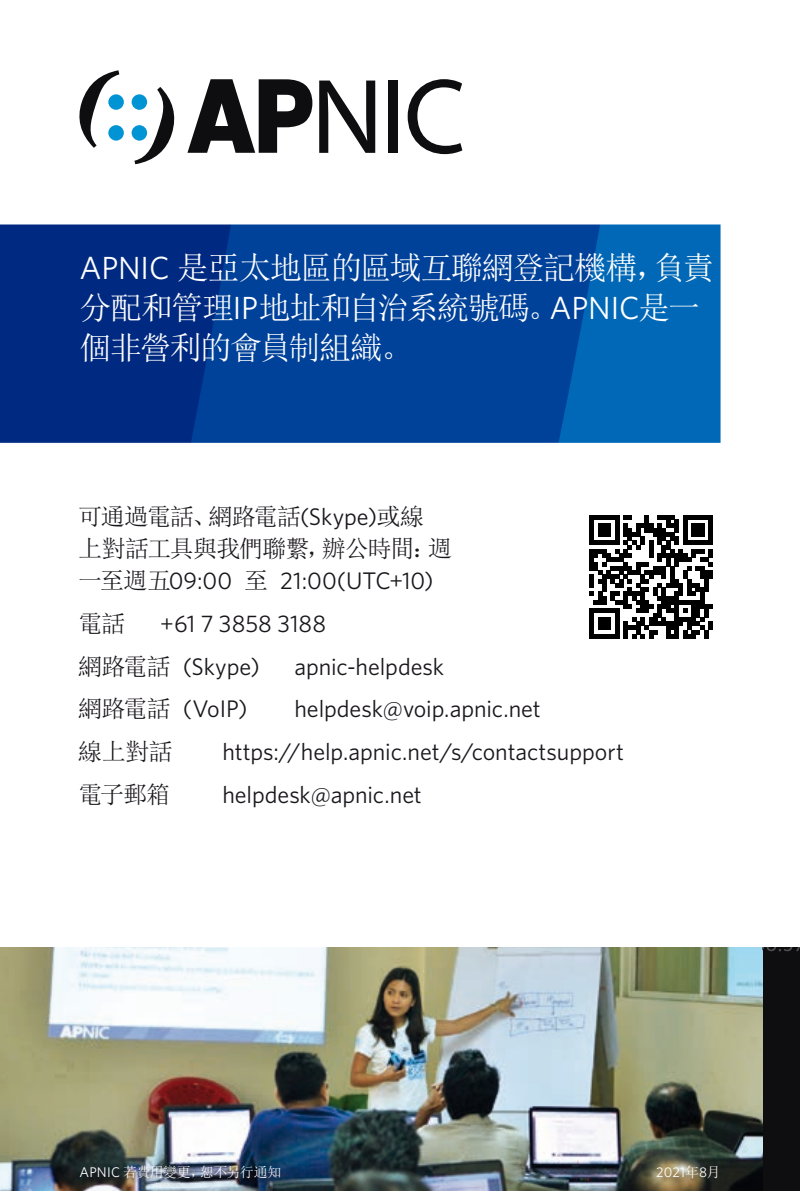
<style>
.page{position:relative;width:800px;height:1191px;background:#fff}
.page>*{position:absolute;margin:0;border:0;box-sizing:border-box;transform-origin:0 0}
.t1{font:32px/40px "Sim Sun";letter-spacing:-.05em;color:#fff}
.t2{font:24px/43px "Whitney";color:#1a171c}
.t3{font:24px/31.6px "Sim Sun";letter-spacing:-.035em;color:#1a171c}
.t4{font:14px "Sim Sun";letter-spacing:-.035em;color:#fff}
.t5{font:14px "Whitney";color:#fff}
.s1{font-family:"Whitney"}
.s2{font-family:"Sim Sun"}
</style>
<div class="page">
<svg style="left:0;top:224px;width:720px;height:219px;background:#004298"></svg>
<div style="left:0;top:947px;width:799px;height:244px;background:#0e0e11"></div>
<img style="left:0;top:947px;width:762px;height:244px">
<svg style="left:187px;top:79px;width:125px;height:74px"></svg>
<svg style="left:79px;top:70px;width:45px;height:78px"></svg>
<svg style="left:132px;top:87px;width:43px;height:77px"></svg>
<svg style="left:319px;top:81px;width:56px;height:72px"></svg>
<div style="left:388px;top:81px;width:10px;height:72px;background:#0e0e11"></div>
<svg style="left:407px;top:79px;width:55px;height:75px"></svg>
<div style="left:79px;top:1164px;width:211px;height:24px;background:#1a171c;opacity:.75"></div>
<div style="left:655px;top:1164px;width:72px;height:23px;background:#1a171c;opacity:.75"></div>
<svg style="left:589px;top:515px;width:123px;height:123px"></svg>
<svg style="left:762px;top:947px;width:37px;height:4px"></svg>
<h1 class="t1" style="left:79px;top:247px;width:636px"><span class="s1">APNIC</span> 是亞太地區的區域互聯網登記機構，負責分配和管理<span class="s1">IP</span>地址和自治系統號碼。<span class="s1">APNIC</span>是一個非營利的會員制組織。</h1>
<p class="t3" style="left:78px;top:501px;width:375px">可通過電話、網路電話<span class="s1">(Skype)</span>或線上對話工具與我們聯繫，辦公時間：週</p>
<p class="t2" style="left:78px;top:558px;width:356px"><span class="s2">一至週五</span>09:00 <span class="s2">至</span> 21:00(UTC+10)</p>
<p class="t3" style="left:78px;top:607px;width:49px">電話</p>
<p class="t2" style="left:78px;top:601px;width:249px;text-indent:82px">+61 7 3858 3188<span class="s2">網路電話</span> (Skype)</p>
<p class="t2" style="left:294px;top:644px;width:151px">apnic-helpdesk</p>
<p class="t2" style="left:78px;top:687px;width:171px"><span class="s2">網路電話</span> (VoIP)</p>
<p class="t2" style="left:294px;top:687px;width:248px">helpdesk@voip.apnic.net</p>
<p class="t3" style="left:78px;top:736px;width:96px">線上對話</p>
<p class="t2" style="left:222px;top:730px;width:403px">https://help.apnic.net/s/contactsupport</p>
<p class="t3" style="left:78px;top:779px;width:93px">電子郵箱</p>
<p class="t2" style="left:222px;top:773px;width:201px">helpdesk@apnic.net</p>
<p class="t4" style="left:79px;top:1165px;width:203px"><span class="s1">APNIC</span> 若費用變更，恕不另行通知</p>
<p class="t5" style="left:656px;top:1163px;width:66px">2021<span class="s2">年</span>8<span class="s2">月</span></p>
</div>
